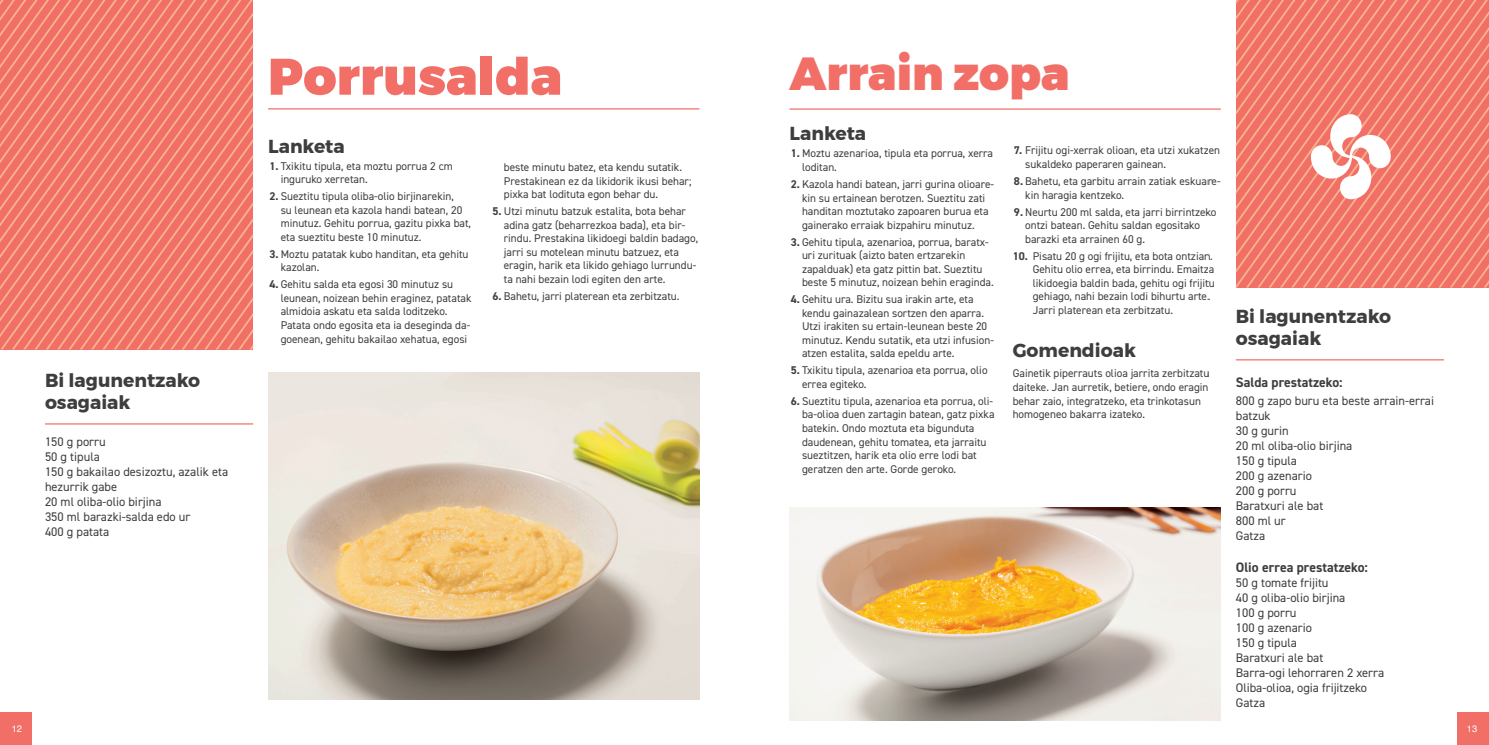
<style>
.page{position:relative;width:1489px;height:745px;background:#fff}
.page>*{position:absolute;margin:0;border:0;box-sizing:border-box;transform-origin:0 0}
.t1{font:900 51.25px "Montserrat";color:#f26f68}
.t2{font:900 46.25px "Montserrat";color:#f26f68}
.t3{font:700 18.75px/22.5px "Montserrat";color:#3e3e3f}
.t4{font:700 13.75px "DIN2014";color:#3e3e3f}
.t5{font:12.5px/15px "DIN2014";color:#3e3e3f}
.t6{font:11.25px/13.5px "DIN2014";color:#3e3e3f}
.t7{font:9.38px "Helvetica";color:#fff}
.s1{font-weight:700}
</style>
<div class="page">
<div style="left:0;top:712px;width:31px;height:32px;background:#f26f68"></div>
<div style="left:1457px;top:712px;width:31px;height:32px;background:#f26f68"></div>
<img style="left:268px;top:372px;width:431px;height:327px">
<svg style="left:0;top:0;width:253px;height:349px;background:#f27c6e"></svg>
<hr style="left:45px;top:423px;width:208px;height:1px;background:#f26f68">
<hr style="left:268px;top:108px;width:431px;height:1px;background:#f26f68">
<img style="left:789px;top:507px;width:431px;height:213px">
<hr style="left:1235px;top:359px;width:208px;height:1px;background:#f26f68">
<hr style="left:789px;top:108px;width:431px;height:2px;background:#f26f68">
<svg style="left:1235px;top:0;width:253px;height:287px;background:#f38275"></svg>
<p class="t3" style="left:45px;top:368px;width:157px">Bi lagunentzako osagaiak</p>
<p class="t5" style="left:45px;top:433px;width:62px">150 g porru</p>
<p class="t5" style="left:45px;top:448px;width:56px">50 g tipula</p>
<p class="t5" style="left:45px;top:463px;width:185px">150 g bakailao desizoztu, azalik eta hezurrik gabe</p>
<p class="t5" style="left:45px;top:493px;width:118px">20 ml oliba-olio birjina</p>
<p class="t5" style="left:45px;top:508px;width:147px">350 ml barazki-salda edo ur</p>
<p class="t5" style="left:45px;top:523px;width:66px">400 g patata</p>
<p class="t1" style="left:268px;top:34px;width:295px">Porrusalda</p>
<p class="t3" style="left:268px;top:135px;width:78px">Lanketa</p>
<p class="t6" style="left:281px;top:159px;width:173px;text-indent:-11px"><span class="s1">1.</span> Txikitu tipula, eta moztu porrua 2 cm inguruko xerretan.</p>
<p class="t6" style="left:281px;top:189px;width:192px;text-indent:-11px"><span class="s1">2.</span> Sueztitu tipula oliba-olio birjinarekin,<br>su leunean eta kazola handi batean, 20 minutuz. Gehitu porrua, gazitu pixka bat, eta sueztitu beste 10 minutuz.</p>
<p class="t6" style="left:281px;top:247px;width:189px;text-indent:-11px"><span class="s1">3.</span> Moztu patatak kubo handitan, eta gehitu kazolan.</p>
<p class="t6" style="left:281px;top:277px;width:192px;text-indent:-11px"><span class="s1">4.</span> Gehitu salda eta egosi 30 minutuz su leunean, noizean behin eraginez, patatak almidoia askatu eta salda loditzeko.<br>Patata ondo egosita eta ia deseginda da&shy;goenean, gehitu bakailao xehatua, egosi</p>
<p class="t6" style="left:504px;top:160px;width:189px">beste minutu batez, eta kendu sutatik.<br>Prestakinean ez da likidorik ikusi behar; pixka bat lodituta egon behar du.</p>
<p class="t6" style="left:504px;top:204px;width:196px;text-indent:-11px"><span class="s1">5.</span> Utzi minutu batzuk estalita, bota behar adina gatz (beharrezkoa bada), eta bir&shy;rindu. Prestakina likidoegi baldin badago, jarri su motelean minutu batzuez, eta eragin, harik eta likido gehiago lurrundu&shy;ta nahi bezain lodi egiten den arte.</p>
<p class="t6" style="left:492px;top:289px;width:188px"><span class="s1">6.</span> Bahetu, jarri platerean eta zerbitzatu.</p>
<p class="t2" style="left:789px;top:35px;width:281px">Arrain zopa</p>
<p class="t3" style="left:789px;top:122px;width:78px">Lanketa</p>
<p class="t6" style="left:802px;top:146px;width:193px;text-indent:-11px"><span class="s1">1.</span> Moztu azenarioa, tipula eta porrua, xerra loditan.</p>
<p class="t6" style="left:802px;top:177px;width:194px;text-indent:-11px"><span class="s1">2.</span> Kazola handi batean, jarri gurina olioare&shy;kin su ertainean berotzen. Sueztitu zati handitan moztutako zapoaren burua eta gainerako erraiak bizpahiru minutuz.</p>
<p class="t6" style="left:802px;top:234px;width:193px;text-indent:-11px"><span class="s1">3.</span> Gehitu tipula, azenarioa, porrua, baratx&shy;uri zurituak (aizto baten ertzarekin zapalduak) eta gatz pittin bat. Sueztitu beste 5 minutuz, noizean behin eraginda.</p>
<p class="t6" style="left:802px;top:292px;width:193px;text-indent:-11px"><span class="s1">4.</span> Gehitu ura. Bizitu sua irakin arte, eta kendu gainazalean sortzen den aparra.<br>Utzi irakiten su ertain-leunean beste 20 minutuz. Kendu sutatik, eta utzi infusion&shy;atzen estalita, salda epeldu arte.</p>
<p class="t6" style="left:802px;top:363px;width:187px;text-indent:-11px"><span class="s1">5.</span> Txikitu tipula, azenarioa eta porrua, olio errea egiteko.</p>
<p class="t6" style="left:802px;top:394px;width:194px;text-indent:-11px"><span class="s1">6.</span> Sueztitu tipula, azenarioa eta porrua, oli&shy;ba-olioa duen zartagin batean, gatz pixka batekin. Ondo moztuta eta bigunduta daudenean, gehitu tomatea, eta jarraitu sueztitzen, harik eta olio erre lodi bat geratzen den arte. Gorde geroko.</p>
<p class="t6" style="left:1025px;top:143px;width:196px;text-indent:-11px"><span class="s1">7.</span> Frijitu ogi-xerrak olioan, eta utzi xukatzen sukaldeko paperaren gainean.</p>
<p class="t6" style="left:1025px;top:174px;width:197px;text-indent:-11px"><span class="s1">8.</span> Bahetu, eta garbitu arrain zatiak eskuare&shy;kin haragia kentzeko.</p>
<p class="t6" style="left:1025px;top:204px;width:193px;text-indent:-11px"><span class="s1">9.</span> Neurtu 200 ml salda, eta jarri birrintzeko ontzi batean. Gehitu saldan egositako barazki eta arrainen 60 g.</p>
<p class="t6" style="left:1032px;top:249px;width:183px;text-indent:-20px"><span class="s1">10.</span> Pisatu 20 g ogi frijitu, eta bota ontzian.<br>Gehitu olio errea, eta birrindu. Emaitza likidoegia baldin bada, gehitu ogi frijitu gehiago, nahi bezain lodi bihurtu arte.<br>Jarri platerean eta zerbitzatu.</p>
<p class="t3" style="left:1012px;top:339px;width:125px">Gomendioak</p>
<p class="t6" style="left:1012px;top:366px;width:198px">Gainetik piperrauts olioa jarrita zerbitzatu daiteke. Jan aurretik, betiere, ondo eragin behar zaio, integratzeko, eta trinkotasun homogeneo bakarra izateko.</p>
<p class="t3" style="left:1235px;top:304px;width:157px">Bi lagunentzako osagaiak</p>
<p class="t4" style="left:1235px;top:372px;width:108px">Salda prestatzeko:</p>
<p class="t5" style="left:1235px;top:393px;width:200px">800 g zapo buru eta beste arrain-errai batzuk</p>
<p class="t5" style="left:1235px;top:423px;width:54px">30 g gurin</p>
<p class="t5" style="left:1235px;top:438px;width:118px">20 ml oliba-olio birjina</p>
<p class="t5" style="left:1235px;top:453px;width:63px">150 g tipula</p>
<p class="t5" style="left:1235px;top:468px;width:78px">200 g azenario</p>
<p class="t5" style="left:1235px;top:483px;width:62px">200 g porru</p>
<p class="t5" style="left:1235px;top:498px;width:89px">Baratxuri ale bat</p>
<p class="t5" style="left:1235px;top:513px;width:51px">800 ml ur</p>
<p class="t5" style="left:1235px;top:528px;width:31px">Gatza</p>
<p class="t4" style="left:1235px;top:557px;width:134px">Olio errea prestatzeko:</p>
<p class="t5" style="left:1235px;top:574px;width:94px">50 g tomate frijitu</p>
<p class="t5" style="left:1235px;top:589px;width:111px">40 g oliba-olio birjina</p>
<p class="t5" style="left:1235px;top:604px;width:62px">100 g porru</p>
<p class="t5" style="left:1235px;top:619px;width:78px">100 g azenario</p>
<p class="t5" style="left:1235px;top:634px;width:63px">150 g tipula</p>
<p class="t5" style="left:1235px;top:649px;width:89px">Baratxuri ale bat</p>
<p class="t5" style="left:1235px;top:664px;width:150px">Barra-ogi lehorraren 2 xerra</p>
<p class="t5" style="left:1235px;top:679px;width:133px">Oliba-olioa, ogia frijitzeko</p>
<p class="t5" style="left:1235px;top:694px;width:31px">Gatza</p>
<p class="t7" style="left:12px;top:721px;width:12px">12</p>
<p class="t7" style="left:1466px;top:721px;width:12px">13</p>
</div>
